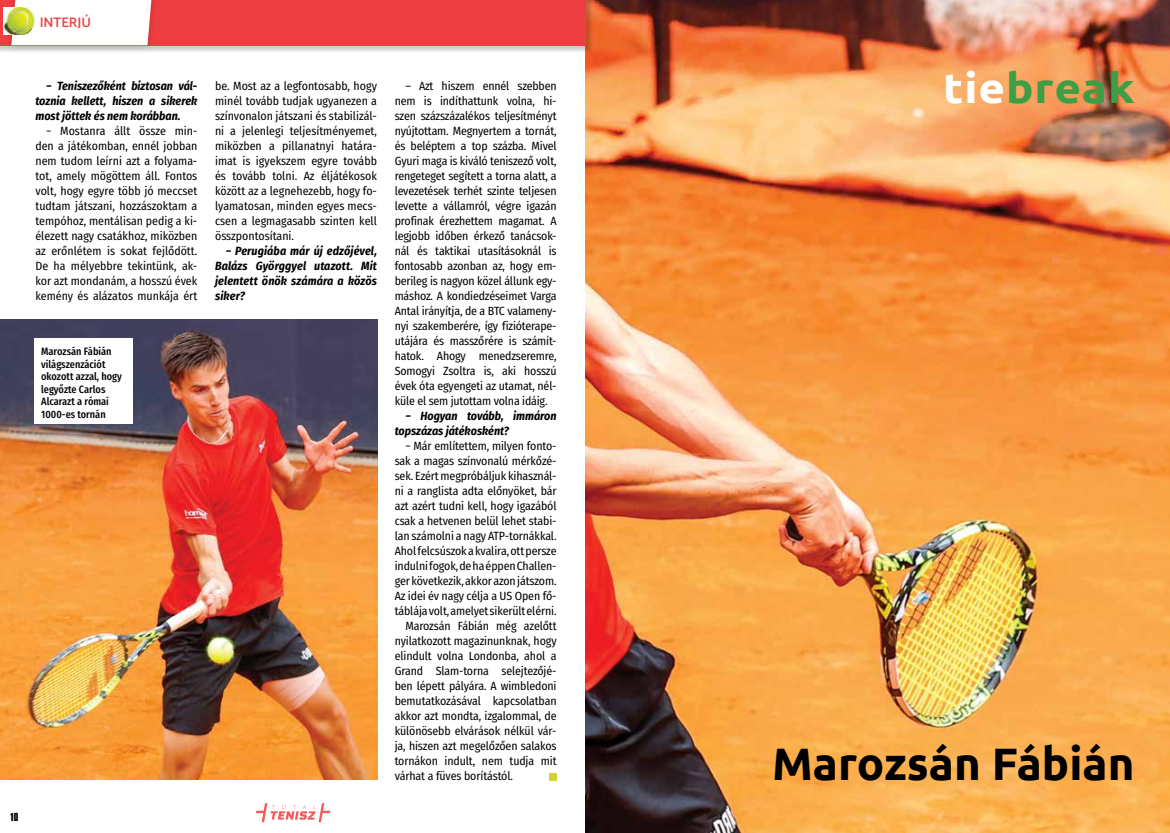
<style>
.page{position:relative;width:1170px;height:833px;background:#fff}
.page>*{position:absolute;margin:0;border:0;box-sizing:border-box;transform-origin:0 0}
.t1{font:700 45.5px "Ubuntu";color:#000}
.t2{font:700 41.5px "Ubuntu";letter-spacing:.02em;color:#3e9e46;scale:1.1 1}
.t3{font:600 13.75px "Catamaran";letter-spacing:-.005em;color:#ef3e41}
.t4{font:11.88px/15px "Fira Sans Condensed";letter-spacing:-.01em;color:#000;text-align:justify}
.t5{font:italic 700 11.88px/15px "Fira Sans Condensed";color:#000;text-align:justify}
.t6{font:500 10.62px/12.5px "Fira Sans Condensed";color:#000}
.t7{font:700 10px "Compacta BT";color:#000}
.s1{color:#fff}
</style>
<div class="page">
<svg style="left:256px;top:803px;width:74px;height:19px"></svg>
<img style="left:585px;top:0;width:584px;height:833px">
<div style="left:549px;top:773px;width:7px;height:7px;background:#d4d534"></div>
<img style="left:0;top:319px;width:377px;height:461px">
<div style="left:0;top:0;width:594px;height:54px;background:#000;opacity:.2"></div>
<div style="left:0;top:0;width:585px;height:45px;background:#ef3e41"></div>
<div style="left:4px;top:0;width:156px;height:53px;background:#000;opacity:.2"></div>
<div style="left:11px;top:0;width:140px;height:45px;background:#fff"></div>
<img style="left:3px;top:7px;width:33px;height:28px">
<div style="left:35px;top:339px;width:98px;height:85px;background:#fff"></div>
<p class="t3" style="left:40px;top:14px;width:53px">INTERJÚ</p>
<p class="t7" style="left:11px;top:811px;width:9px">10</p>
<p class="t5" style="left:35px;top:78px;width:163px;text-indent:11px">− Teniszezőként biztosan vál&shy;toznia kellett, hiszen a sikerek most jöttek és nem korábban.</p>
<p class="t4" style="left:35px;top:123px;width:163px;text-indent:11px">− Mostanra állt össze min&shy;den a játékomban, ennél jobban nem tudom leírni azt a folyama&shy;tot, amely mögöttem áll. Fontos volt, hogy egyre több jó meccset tudtam játszani, hozzászoktam a tempóhoz, mentálisan pedig a ki&shy;élezett nagy csatákhoz, miközben az erőnlétem is sokat fejlődött.<br>De ha mélyebbre tekintünk, ak&shy;kor azt mondanám, a hosszú évek kemény és alázatos munkája ért</p>
<p class="t4" style="left:215px;top:78px;width:163px">be. Most az a legfontosabb, hogy minél tovább tudjak ugyanezen a színvonalon játszani és stabilizál&shy;ni a jelenlegi teljesítményemet, miközben a pillanatnyi határa&shy;imat is igyekszem egyre tovább és tovább tolni. Az éljátékosok között az a legnehezebb, hogy fo&shy;lyamatosan, minden egyes mec - csen a legmagasabb szinten kell összpontosítani.</p>
<p class="t5" style="left:215px;top:243px;width:163px;text-indent:11px">− Perugiába már új edzőjével, Balázs Györggyel utazott. Mit jelentett önök számára a közös siker?</p>
<p class="t6" style="left:41px;top:344px;width:82px">Marozsán Fábián világszenzációt okozott azzal, hogy legyőzte Carlos<br>Alcarazt a római<br>1000-es tornán</p>
<p class="t4" style="left:394px;top:78px;width:163px;text-indent:11px">– Azt hiszem ennél szebben nem is indíthattunk volna, hi&shy;szen százszázalékos teljesítményt nyújtottam. Megnyertem a tornát, és beléptem a top százba. Mivel Gyuri maga is kiváló teniszező volt, rengeteget segített a torna alatt, a levezetések terhét szinte teljesen levette a vállamról, végre igazán profinak érezhettem magamat. A legjobb időben érkező tanácsok&shy;nál és taktikai utasításoknál is fontosabb azonban az, hogy em&shy;berileg is nagyon közel állunk egy&shy;máshoz. A kondiedzéseimet Varga Antal irányítja, de a BTC valamen - nyi szakemberére, így fizióterape&shy;utájára és masszőrére is számít&shy;hatok. Ahogy menedzseremre, Somogyi Zsoltra is, aki hosszú évek óta egyengeti az utamat, nél&shy;küle el sem jutottam volna idáig.</p>
<p class="t5" style="left:394px;top:408px;width:163px;text-indent:11px">− Hogyan tovább, immáron topszázas játékosként?</p>
<p class="t4" style="left:405px;top:438px;width:153px">− Már említettem, milyen fonto-</p>
<p class="t4" style="left:394px;top:453px;width:163px">sak a magas színvonalú mérkőzé-</p>
<p class="t4" style="left:394px;top:468px;width:163px">sek. Ezért megpróbáljuk kihasznál-</p>
<p class="t4" style="left:394px;top:483px;width:163px">ni a ranglista adta előnyöket, bár</p>
<p class="t4" style="left:394px;top:498px;width:163px">azt azért tudni kell, hogy igazából</p>
<p class="t4" style="left:394px;top:513px;width:163px">csak a hetvenen belül lehet stabi-</p>
<p class="t4" style="left:394px;top:528px;width:163px">lan számolni a nagy ATP-tornákkal.</p>
<p class="t4" style="left:394px;top:543px;width:163px">Ahol felcsúszok a kvalira, ott persze</p>
<p class="t4" style="left:394px;top:558px;width:163px">indulni fogok, de ha éppen Challen-</p>
<p class="t4" style="left:394px;top:573px;width:163px">ger következik, akkor azon játszom.</p>
<p class="t4" style="left:394px;top:588px;width:163px">Az idei év nagy célja a US Open fő-</p>
<p class="t4" style="left:394px;top:603px;width:163px">táblája volt, amelyet sikerült elérni.</p>
<p class="t4" style="left:405px;top:618px;width:153px">Marozsán Fábián még azelőtt</p>
<p class="t4" style="left:394px;top:633px;width:163px">nyilatkozott magazinunknak, hogy</p>
<p class="t4" style="left:394px;top:648px;width:163px">elindult volna Londonba, ahol a</p>
<p class="t4" style="left:394px;top:663px;width:163px">Grand Slam-torna selejtezőjé-</p>
<p class="t4" style="left:394px;top:678px;width:163px">ben lépett pályára. A wimbledoni</p>
<p class="t4" style="left:394px;top:693px;width:163px">bemutatkozásával kapcsolatban</p>
<p class="t4" style="left:394px;top:708px;width:163px">akkor azt mondta, izgalommal, de</p>
<p class="t4" style="left:394px;top:723px;width:163px">különösebb elvárások nélkül vár-</p>
<p class="t4" style="left:394px;top:738px;width:163px">ja, hiszen azt megelőzően salakos</p>
<p class="t4" style="left:394px;top:753px;width:163px">tornákon indult, nem tudja mit</p>
<p class="t4" style="left:394px;top:768px;width:120px">várhat a füves borítástól.</p>
<h2 class="t2" style="left:943px;top:63px;width:175px"><span class="s1">tie</span>break</h2>
<h1 class="t1" style="left:772px;top:736px;width:364px">Marozsán Fábián</h1>
</div>
